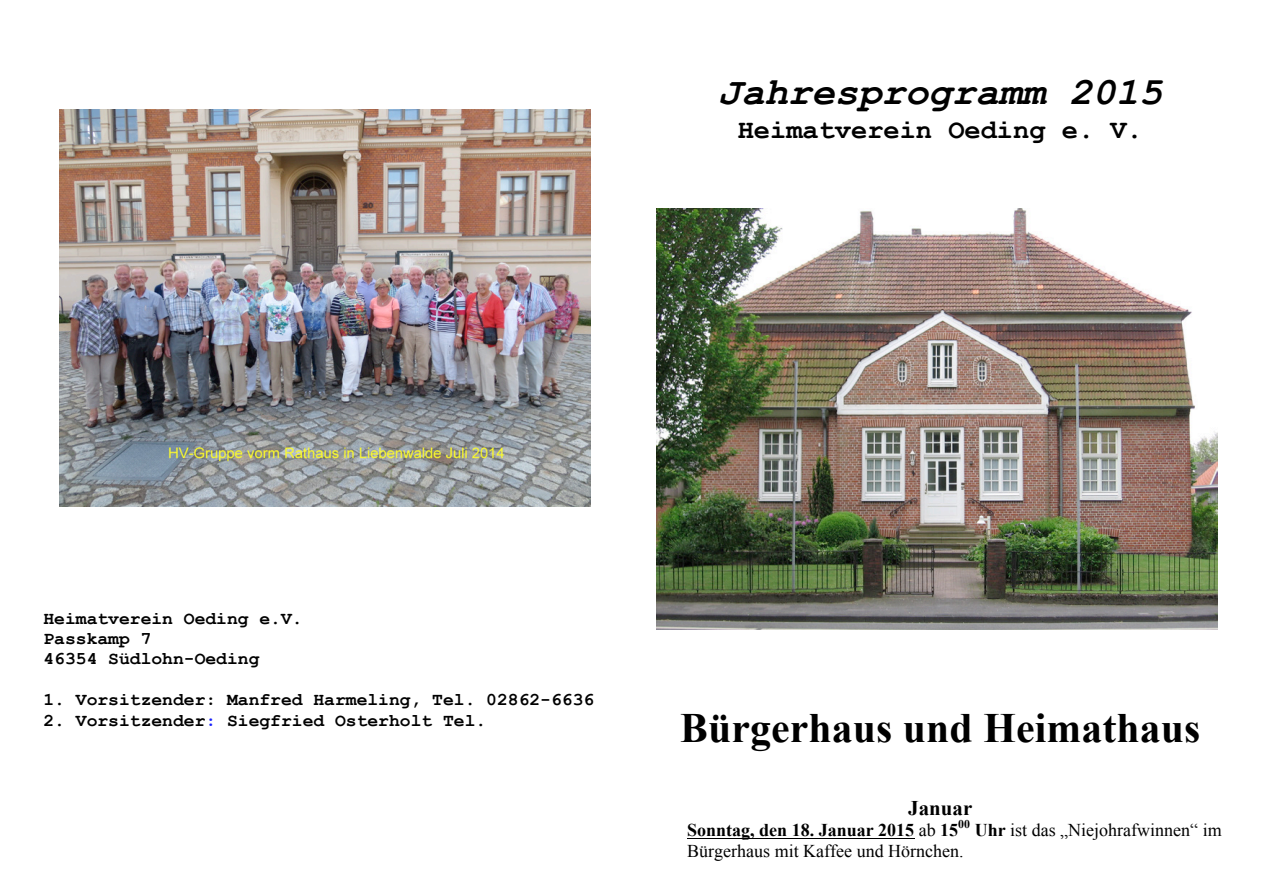
<style>
.page{position:relative;width:1263px;height:893px;background:#fff}
.page>*{position:absolute;margin:0;border:0;box-sizing:border-box;transform-origin:0 0}
.t1{font:700 41.7px "Times New Roman";letter-spacing:.005em;color:#000}
.t2{font:italic 700 38.85px "Courier New";color:#000}
.t3{font:700 27px "Courier New";color:#000}
.t4{font:700 20.85px "Times New Roman";letter-spacing:.005em;color:#000}
.t5{font:700 18px/20.4px "Courier New";color:#000}
.t6{font:18px "Times New Roman";color:#000}
.t7{font:700 18px "Times New Roman";color:#000}
.t8{font:700 11.85px "Times New Roman";color:#000}
.s1{color:#1922fb}
.s2{font-weight:400}
.s3{font-weight:700}
</style>
<div class="page">
<img style="left:657px;top:208px;width:561px;height:421px">
<img style="left:59px;top:110px;width:531px;height:397px">
<hr style="left:687px;top:839px;width:227px;height:1px;background:#000">
<p class="t2" style="left:718px;top:65px;width:446px">Jahresprogramm 2015</p>
<p class="t3" style="left:738px;top:113px;width:407px">Heimatverein Oeding e. V.</p>
<p class="t5" style="left:43px;top:607px;width:261px">Heimatverein Oeding e.V.<br>Passkamp 7<br>46354 Südlohn-Oeding</p>
<p class="t5" style="left:43px;top:689px;width:552px">1. Vorsitzender: Manfred Harmeling, Tel. 02862-6636</p>
<p class="t5" style="left:43px;top:709px;width:444px">2. Vorsitzender<span class="s1">:</span> Siegfried Osterholt Tel.</p>
<p class="t1" style="left:680px;top:699px;width:522px">Bürgerhaus und Heimathaus</p>
<p class="t4" style="left:908px;top:793px;width:66px">Januar</p>
<p class="t7" style="left:687px;top:818px;width:273px">Sonntag, den 18. Januar 2015 <span class="s2">ab</span> 15</p>
<p class="t8" style="left:958px;top:816px;width:13px">00</p>
<p class="t6" style="left:975px;top:818px;width:248px"><span class="s3">Uhr</span> ist das „Niejohrafwinnen“ im</p>
<p class="t6" style="left:687px;top:839px;width:278px">Bürgerhaus mit Kaffee und Hörnchen.</p>
</div>
